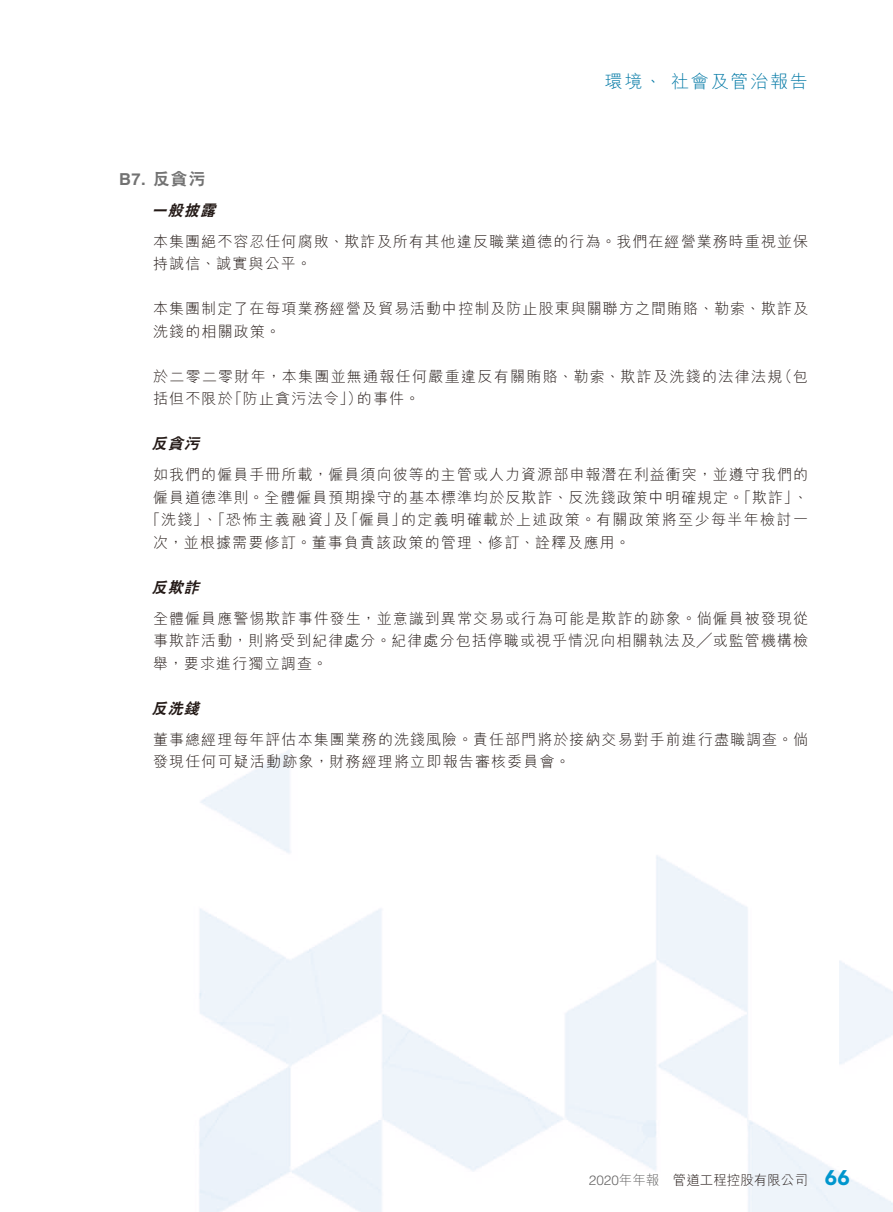
<style>
.page{position:relative;width:893px;height:1212px;background:#fff}
.page>*{position:absolute;margin:0;border:0;box-sizing:border-box;transform-origin:0 0}
.t1{font:900 21px "Avenir LT Std";color:#0096cd}
.t2{font:300 18px "M Hei HK";letter-spacing:.1em;color:#0078a5}
.t3{font:800 16.5px "C Hei 2 HK";color:#727272}
.t4{font:700 16.5px "Helvetica LT Std";color:#727272}
.t5{font:300 15px/22.5px "M Hei HK";letter-spacing:.07em;color:#231916}
.t6{font:300 15px "M Hei HK";letter-spacing:.095em;color:#231916}
.t7{font:italic 800 15px "C Hei 2 HK";color:#231916}
.t8{font:300 13.5px "M Hei HK";color:#231916}
.t9{font:300 13.5px "Helvetica LT Std";color:#666565}
.s1{font-family:"M Hei HK"}
</style>
<div class="page">
<p class="t4" style="left:119px;top:169px;width:28px">B7.</p>
<p class="t3" style="left:153px;top:170px;width:54px">反貪污</p>
<p class="t2" style="left:604px;top:73px;width:59px">環境、</p>
<p class="t2" style="left:671px;top:73px;width:138px">社會及管治報告</p>
<p class="t7" style="left:152px;top:203px;width:69px">一般披露</p>
<p class="t5" style="left:153px;top:230px;width:657px">本集團絕不容忍任何腐敗、欺詐及所有其他違反職業道德的行為。我們在經營業務時重視並保持誠信、誠實與公平。</p>
<p class="t5" style="left:153px;top:297px;width:657px">本集團制定了在每項業務經營及貿易活動中控制及防止股東與關聯方之間賄賂、勒索、欺詐及洗錢的相關政策。</p>
<p class="t5" style="left:777px;top:365px;width:32px">（包</p>
<p class="t5" style="left:357px;top:365px;width:427px;text-indent:-204px">於二零二零財年，本集團並無通報任何嚴重違反有關賄賂、勒索、欺詐及洗錢的法律法規的事件。</p>
<p class="t5" style="left:228px;top:387px;width:136px">「防止貪污法令」）</p>
<p class="t5" style="left:153px;top:387px;width:81px">括但不限於</p>
<p class="t7" style="left:152px;top:436px;width:53px">反貪污</p>
<p class="t5" style="left:153px;top:463px;width:657px;text-align:right">如我們的僱員手冊所載，僱員須向彼等的主管或人力資源部申報潛在利益衝突，並遵守我們的、</p>
<p class="t5" style="left:401px;top:486px;width:408px;text-indent:-248px">僱員道德準則。全體僱員預期操守的基本標準均於反欺詐、反洗錢政策中明確規定。「欺詐「的定義明確載於上述政策。有關政策將至少每半年檢討一</p>
<p class="t6" style="left:146px;top:512px;width:262px">「洗錢」、「恐怖主義融資」「僱員」</p>
<p class="t5" style="left:153px;top:508px;width:479px;text-indent:181px">及<br>次，並根據需要修訂。董事負責該政策的管理、修訂、詮釋及應用。</p>
<p class="t7" style="left:152px;top:580px;width:53px">反欺詐</p>
<p class="t5" style="left:153px;top:607px;width:657px;text-align:justify">全體僱員應警惕欺詐事件發生，並意識到異常交易或行為可能是欺詐的跡象。倘僱員被發現從事欺詐活動，則將受到紀律處分。紀律處分包括停職或視乎情況向相關執法及╱或監管機構檢舉，要求進行獨立調查。</p>
<p class="t7" style="left:152px;top:701px;width:53px">反洗錢</p>
<p class="t5" style="left:153px;top:728px;width:657px">董事總經理每年評估本集團業務的洗錢風險。責任部門將於接納交易對手前進行盡職調查。倘發現任何可疑活動跡象，財務經理將立即報告審核委員會。</p>
<p class="t9" style="left:589px;top:1172px;width:72px">2020<span class="s1">年年報</span></p>
<p class="t8" style="left:673px;top:1173px;width:136px">管道工程控股有限公司</p>
<h1 class="t1" style="left:825px;top:1165px;width:26px">66</h1>
</div>
